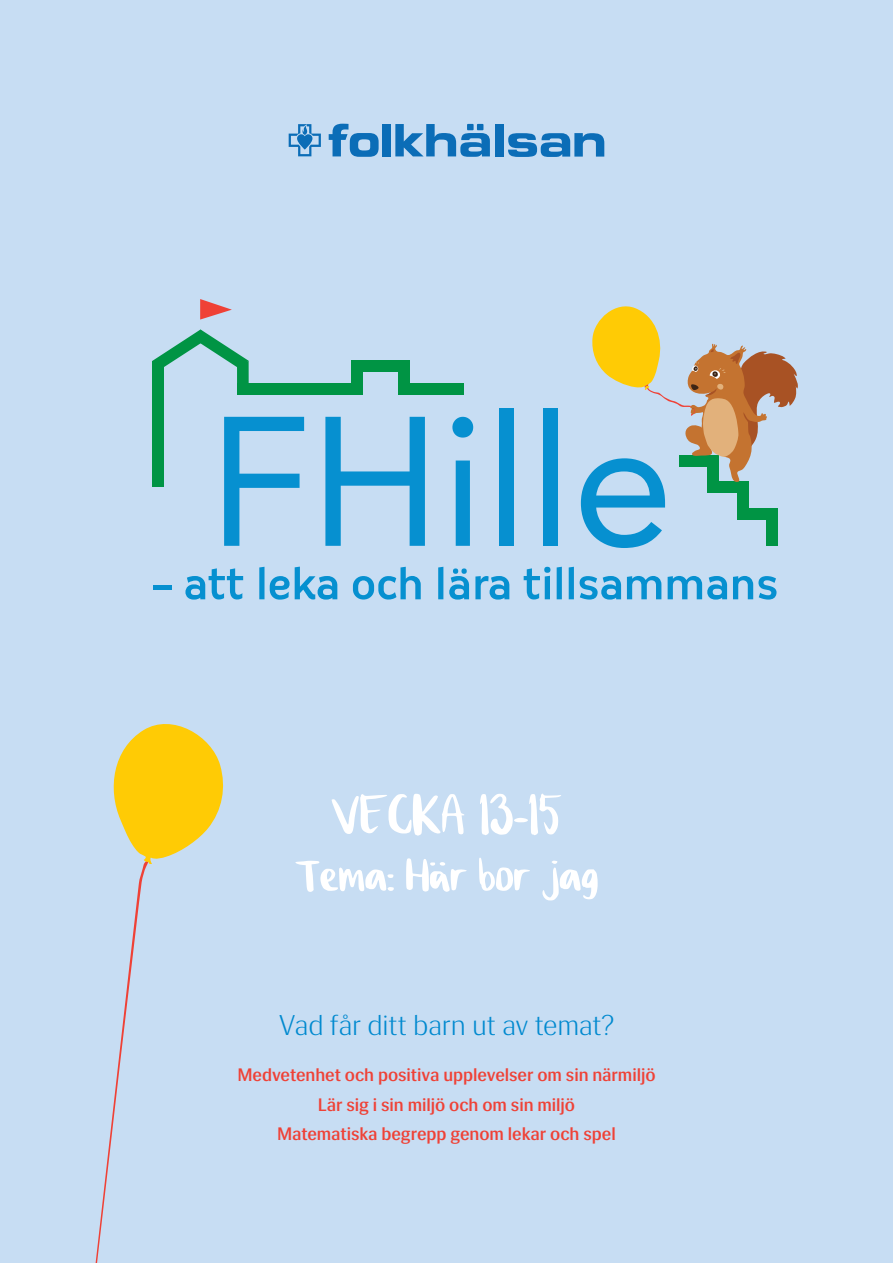
<style>
.page{position:relative;width:893px;height:1263px;background:#c7ddf3}
.page>*{position:absolute;margin:0;border:0;box-sizing:border-box;transform-origin:0 0}
.t1{font:70.95px "Cilla F Hscript";color:#fff}
.t2{font:55.95px "Cilla F Hscript";color:#fff}
.t3{font:300 28.5px "Siri";letter-spacing:-.01em;color:#0089cf}
.t4{font:500 18px/29.5px "Siri";letter-spacing:-.005em;color:#ef4136;text-align:center}
</style>
<div class="page">
<svg style="left:289px;top:124px;width:32px;height:32px"></svg>
<svg style="left:329px;top:124px;width:50px;height:33px"></svg>
<div style="left:383px;top:124px;width:8px;height:32px;background:#0b6db7"></div>
<div style="left:495px;top:124px;width:8px;height:33px;background:#0b6db7"></div>
<svg style="left:508px;top:133px;width:96px;height:24px"></svg>
<svg style="left:395px;top:124px;width:95px;height:33px"></svg>
<svg style="left:95px;top:724px;width:129px;height:539px"></svg>
<svg style="left:200px;top:299px;width:32px;height:21px"></svg>
<svg style="left:224px;top:417px;width:80px;height:129px"></svg>
<svg style="left:325px;top:417px;width:100px;height:129px"></svg>
<svg style="left:452px;top:417px;width:21px;height:129px"></svg>
<div style="left:499px;top:408px;width:15px;height:138px;background:#0690d0"></div>
<div style="left:543px;top:408px;width:15px;height:138px;background:#0690d0"></div>
<div style="left:237px;top:383px;width:126px;height:12px;background:#009444"></div>
<div style="left:398px;top:383px;width:66px;height:12px;background:#009444"></div>
<div style="left:351px;top:360px;width:59px;height:12px;background:#009444"></div>
<div style="left:398px;top:360px;width:12px;height:35px;background:#009444"></div>
<div style="left:351px;top:360px;width:12px;height:35px;background:#009444"></div>
<svg style="left:152px;top:329px;width:97px;height:54px"></svg>
<hr style="left:153px;top:586px;width:19px;height:4px;background:#0690d0">
<svg style="left:185px;top:568px;width:58px;height:32px"></svg>
<svg style="left:259px;top:567px;width:5px;height:32px"></svg>
<svg style="left:270px;top:567px;width:67px;height:33px"></svg>
<svg style="left:353px;top:567px;width:68px;height:32px"></svg>
<svg style="left:438px;top:567px;width:5px;height:32px"></svg>
<svg style="left:449px;top:568px;width:20px;height:32px"></svg>
<svg style="left:475px;top:576px;width:34px;height:24px"></svg>
<svg style="left:524px;top:567px;width:26px;height:32px"></svg>
<svg style="left:557px;top:567px;width:5px;height:32px"></svg>
<svg style="left:569px;top:567px;width:5px;height:32px"></svg>
<svg style="left:580px;top:576px;width:41px;height:24px"></svg>
<svg style="left:627px;top:576px;width:34px;height:23px"></svg>
<svg style="left:668px;top:576px;width:59px;height:24px"></svg>
<svg style="left:733px;top:576px;width:43px;height:24px"></svg>
<div style="left:152px;top:361px;width:12px;height:126px;background:#009444"></div>
<svg style="left:581px;top:306px;width:217px;height:242px"></svg>
<h1 class="t1" style="left:331px;top:775px;width:233px">VECKA 13-15</h1>
<h2 class="t2" style="left:295px;top:844px;width:305px">Tema: Här bor jag</h2>
<h3 class="t3" style="left:279px;top:1009px;width:337px">Vad får ditt barn ut av temat?</h3>
<p class="t4" style="left:237px;top:1060px;width:420px">Medvetenhet och positiva upplevelser om sin närmiljö<br>Lär sig i sin miljö och om sin miljö<br>Matematiska begrepp genom lekar och spel</p>
</div>
